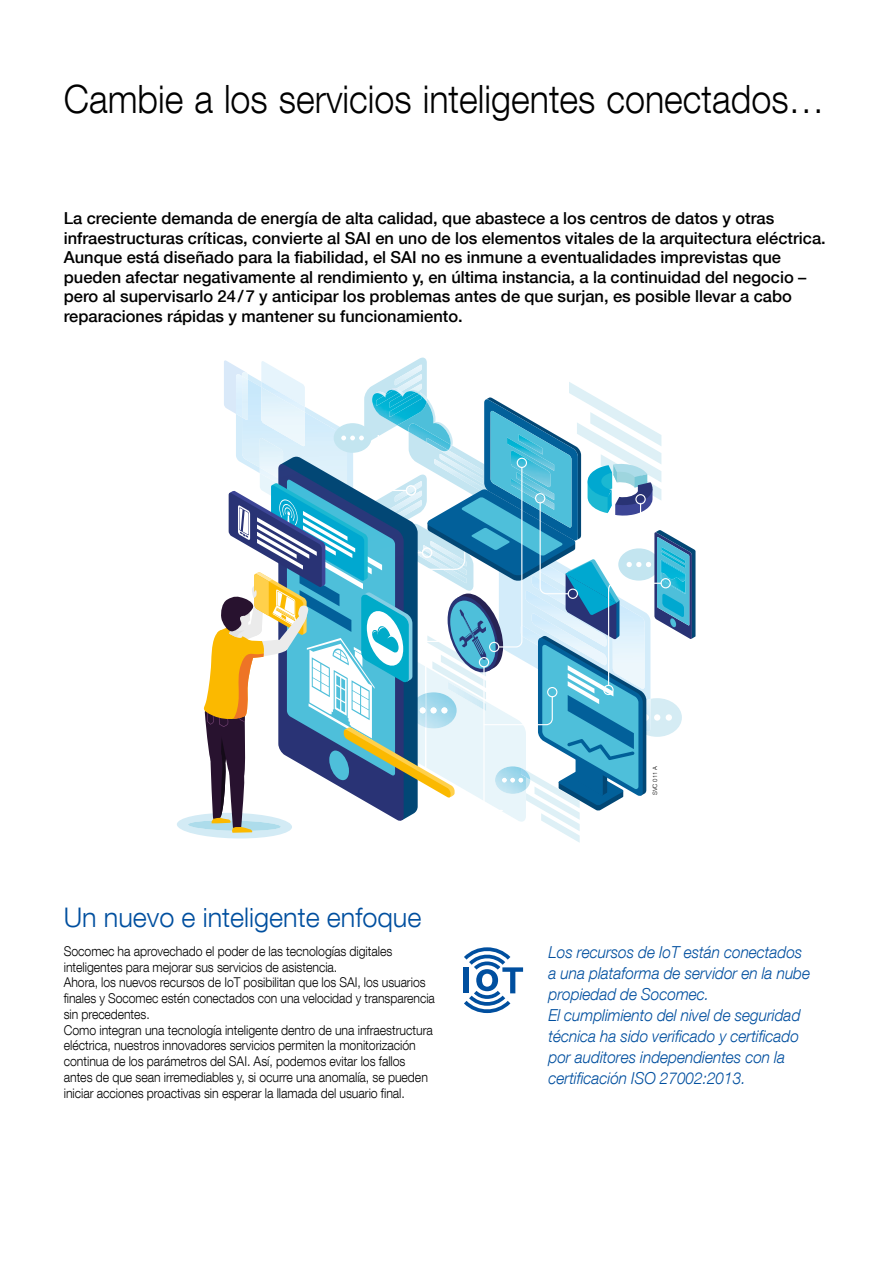
<style>
.page{position:relative;width:893px;height:1263px;background:#fff}
.page>*{position:absolute;margin:0;border:0;box-sizing:border-box;transform-origin:0 0}
.t1{font:300 39px "Helvetica Neue LT Com";color:#000;scale:.92 1}
.t2{font:300 27px "Helvetica Neue LT Com";color:#004f9f}
.t3{font:500 16.5px/19.5px "Helvetica Neue LT Com";color:#000}
.t4{font:italic 300 16.5px/21px "Helvetica Neue LT Com";letter-spacing:-.005em;color:#004f9f;scale:.94 1}
.t5{font:300 13.5px/15.8px "Helvetica Neue LT Com";letter-spacing:-.005em;color:#000;scale:.91 1}
.t6{font:300 6px "Helvetica Neue LT Com";color:#000}
</style>
<div class="page">
<svg style="left:177px;top:358px;width:518px;height:485px"></svg>
<div style="left:463px;top:967px;width:6px;height:26px;background:#004f9f"></div>
<svg style="left:464px;top:947px;width:59px;height:66px"></svg>
<h1 class="t1" style="left:64px;top:75px;width:828px">Cambie a los servicios inteligentes conectados…</h1>
<p class="t3" style="left:64px;top:209px;width:763px">La creciente demanda de energía de alta calidad, que abastece a los centros de datos y otras infraestructuras críticas, convierte al SAI en uno de los elementos vitales de la arquitectura eléctrica.<br>Aunque está diseñado para la fiabilidad, el SAI no es inmune a eventualidades imprevistas que pueden afectar negativamente al rendimiento y, en última instancia, a la continuidad del negocio – pero al supervisarlo 24/7 y anticipar los problemas antes de que surjan, es posible llevar a cabo reparaciones rápidas y mantener su funcionamiento.</p>
<p class="t6" style="left:651px;top:795px;width:31px;rotate:-90deg">SVC 011 A</p>
<h2 class="t2" style="left:64px;top:901px;width:359px">Un nuevo e inteligente enfoque</h2>
<p class="t5" style="left:64px;top:943px;width:409px">Socomec ha aprovechado el poder de las tecnologías digitales inteligentes para mejorar sus servicios de asistencia.<br>Ahora, los nuevos recursos de IoT posibilitan que los SAI, los usuarios finales y Socomec estén conectados con una velocidad y transparencia sin precedentes.<br>Como integran una tecnología inteligente dentro de una infraestructura eléctrica, nuestros innovadores servicios permiten la monitorización continua de los parámetros del SAI. Así, podemos evitar los fallos antes de que sean irremediables y, si ocurre una anomalía, se pueden iniciar acciones proactivas sin esperar la llamada del usuario final.</p>
<p class="t4" style="left:549px;top:941px;width:280px">Los recursos de IoT están conectados a una plataforma de servidor en la nube propiedad de Socomec.<br>El cumplimiento del nivel de seguridad técnica ha sido verificado y certificado por auditores independientes con la certificación ISO 27002:2013.</p>
</div>
